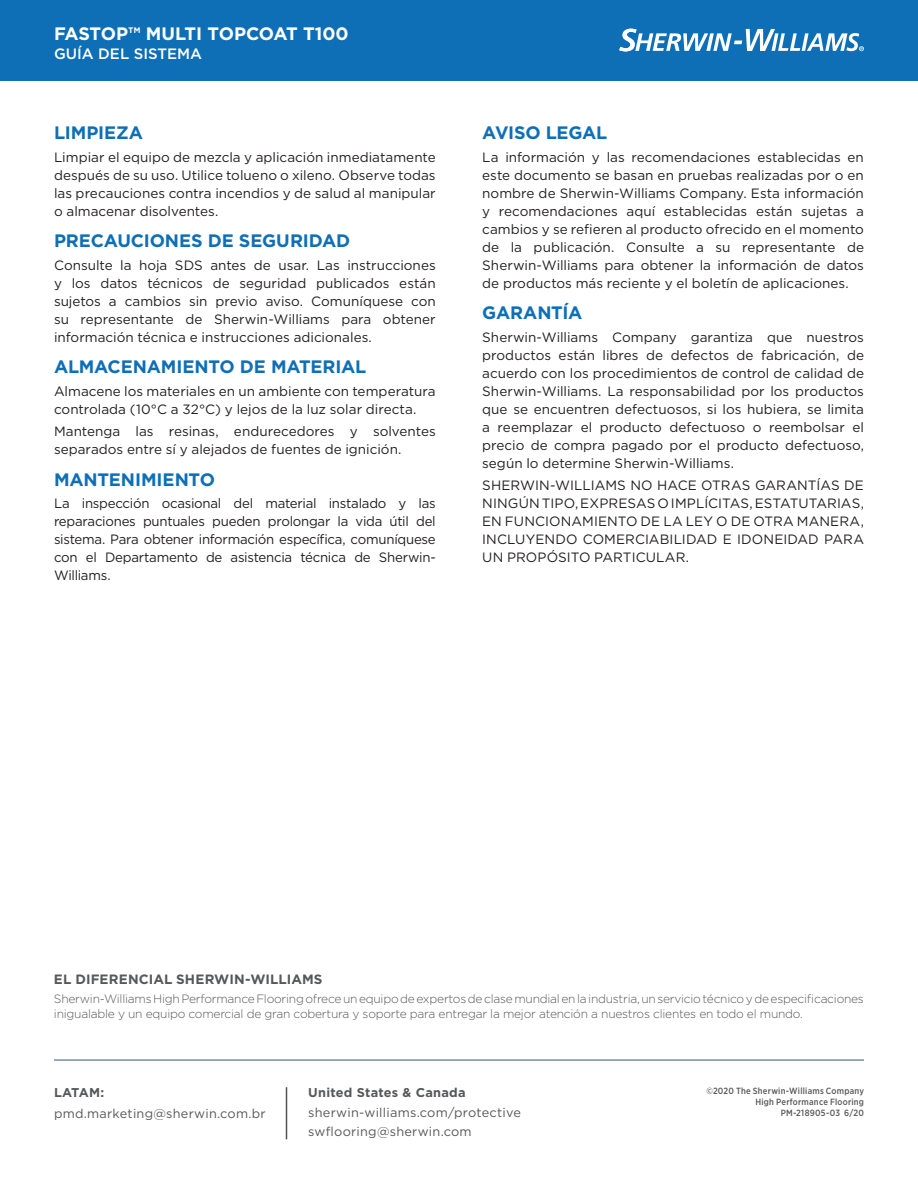
<style>
.page{position:relative;width:918px;height:1188px;background:#fff}
.page>*{position:absolute;margin:0;border:0;box-sizing:border-box;transform-origin:0 0}
.Paragraph{font:700 18px "Gotham";letter-spacing:-.01em;color:#0e6fb7}
.Backside_Product_Des{font:700 18px "Gotham";letter-spacing:-.005em;color:#fff}
.Backside_Product_Des-2{font:500 15px "Gotham";color:#fff}
.Paragraph-2{font:13.5px/18px "Gotham";color:#231f20;text-align:justify}
.t1{font:700 13.5px "Gotham";letter-spacing:.005em;color:#57585a}
.t2{font:12.75px/19.5px "Gotham";letter-spacing:.02em;color:#57585a}
.t3{font:700 12.75px "Gotham";letter-spacing:.02em;color:#57585a}
.t4{font:300 12px/15px "Gotham";letter-spacing:-.02em;color:#57585a}
.t5{font:500 9px/10.8px "Gotham Narrow";letter-spacing:.025em;color:#57585a;text-align:right}
</style>
<div class="page">
<div style="left:0;top:0;width:918px;height:80px;background:#0e6fb7"></div>
<svg style="left:619px;top:29px;width:245px;height:22px"></svg>
<hr style="left:54px;top:1059px;width:810px;height:2px;background:#768ea8">
<hr style="left:286px;top:1087px;width:1px;height:52px;background:#4f5252">
<p class="Backside_Product_Des" style="left:54px;top:22px;width:296px">FASTOP™ MULTI TOPCOAT T100</p>
<p class="Backside_Product_Des-2" style="left:54px;top:44px;width:150px">GUÍA DEL SISTEMA</p>
<p class="Paragraph" style="left:54px;top:121px;width:91px">LIMPIEZA</p>
<p class="Paragraph-2" style="left:54px;top:148px;width:383px">Limpiar el equipo de mezcla y aplicación inmediatamente después de su uso. Utilice tolueno o xileno. Observe todas las precauciones contra incendios y de salud al manipular o almacenar disolventes.</p>
<p class="Paragraph" style="left:54px;top:229px;width:298px">PRECAUCIONES DE SEGURIDAD</p>
<p class="Paragraph-2" style="left:54px;top:256px;width:383px">Consulte la hoja SDS antes de usar. Las instrucciones y los datos técnicos de seguridad publicados están sujetos a cambios sin previo aviso. Comuníquese con su representante de Sherwin-Williams para obtener información técnica e instrucciones adicionales.</p>
<p class="Paragraph" style="left:54px;top:355px;width:314px">ALMACENAMIENTO DE MATERIAL</p>
<p class="Paragraph-2" style="left:54px;top:382px;width:383px">Almacene los materiales en un ambiente con temperatura controlada (10°C a 32°C) y lejos de la luz solar directa.</p>
<p class="Paragraph-2" style="left:54px;top:422px;width:383px">Mantenga las resinas, endurecedores y solventes separados entre sí y alejados de fuentes de ignición.</p>
<p class="Paragraph" style="left:54px;top:467px;width:163px">MANTENIMIENTO</p>
<p class="Paragraph-2" style="left:54px;top:494px;width:383px">La inspección ocasional del material instalado y las reparaciones puntuales pueden prolongar la vida útil del sistema. Para obtener información específica, comuníquese con el Departamento de asistencia técnica de Sherwin-Williams.</p>
<p class="Paragraph" style="left:482px;top:121px;width:127px">AVISO LEGAL</p>
<p class="Paragraph-2" style="left:482px;top:148px;width:383px">La información y las recomendaciones establecidas en este documento se basan en pruebas realizadas por o en nombre de Sherwin-Williams Company. Esta información y recomendaciones aquí establecidas están sujetas a cambios y se refieren al producto ofrecido en el momento de la publicación. Consulte a su representante de Sherwin-Williams para obtener la información de datos de productos más reciente y el boletín de aplicaciones.</p>
<p class="Paragraph" style="left:482px;top:301px;width:102px">GARANTÍA</p>
<p class="Paragraph-2" style="left:482px;top:328px;width:383px">Sherwin-Williams Company garantiza que nuestros productos están libres de defectos de fabricación, de acuerdo con los procedimientos de control de calidad de Sherwin-Williams. La responsabilidad por los productos que se encuentren defectuosos, si los hubiera, se limita a reemplazar el producto defectuoso o reembolsar el precio de compra pagado por el producto defectuoso, según lo determine Sherwin-Williams.</p>
<p class="Paragraph-2" style="left:482px;top:476px;width:383px">SHERWIN-WILLIAMS NO HACE OTRAS GARANTÍAS DE NINGÚN TIPO, EXPRESAS O IMPLÍCITAS, ESTATUTARIAS, EN FUNCIONAMIENTO DE LA LEY O DE OTRA MANERA, INCLUYENDO COMERCIABILIDAD E IDONEIDAD PARA UN PROPÓSITO PARTICULAR.</p>
<p class="t1" style="left:54px;top:970px;width:270px">EL DIFERENCIAL SHERWIN-WILLIAMS</p>
<p class="t4" style="left:54px;top:991px;width:811px">Sherwin-Williams High Performance Flooring ofrece un equipo de expertos de clase mundial en la industria, un servicio técnico y de especificaciones inigualable y un equipo comercial de gran cobertura y soporte para entregar la mejor atención a nuestros clientes en todo el mundo.</p>
<p class="t3" style="left:54px;top:1084px;width:52px">LATAM:</p>
<p class="t2" style="left:54px;top:1104px;width:213px">pmd.marketing@sherwin.com.br</p>
<p class="t3" style="left:308px;top:1084px;width:159px">United States &amp; Canada</p>
<p class="t2" style="left:308px;top:1102px;width:214px">sherwin-williams.com/protective swflooring@sherwin.com</p>
<p class="t5" style="left:707px;top:1086px;width:159px">©2020 The Sherwin-Williams Company</p>
<p class="t5" style="left:755px;top:1097px;width:110px">High Performance Flooring<br>PM-218905-03 6/20</p>
</div>
